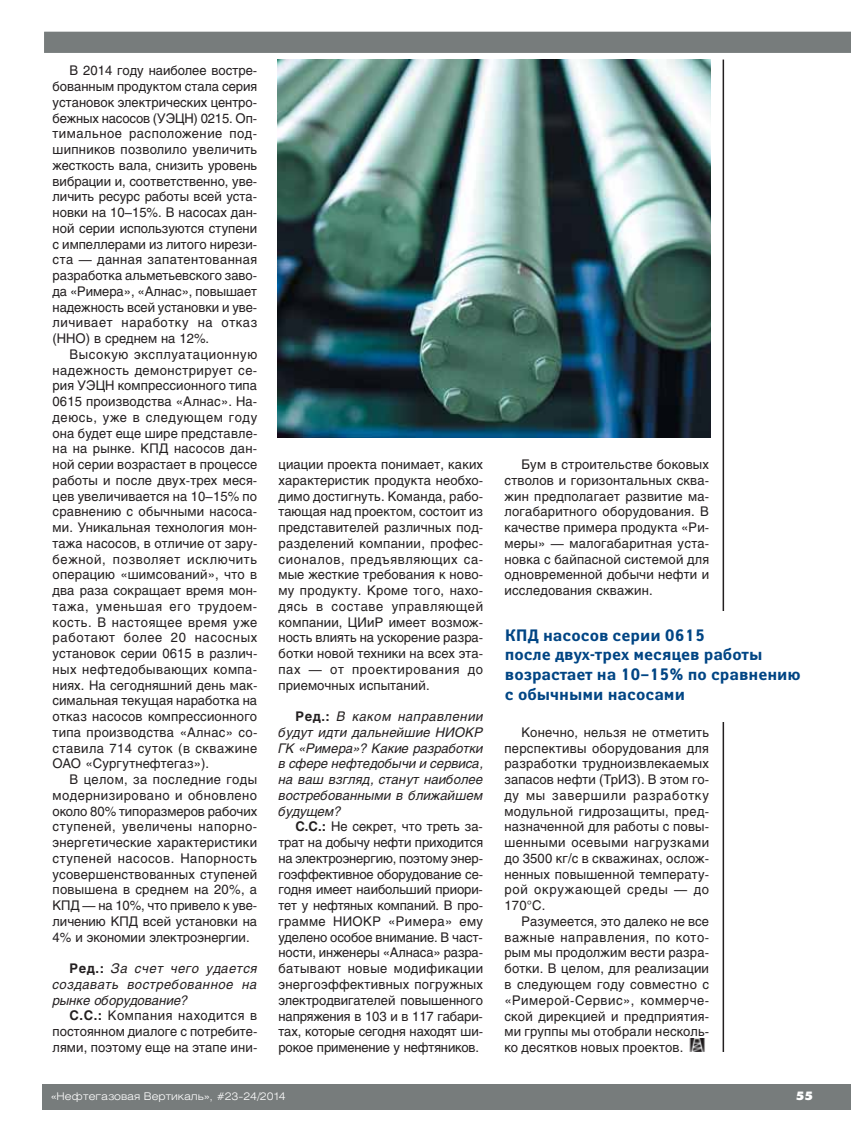
<style>
.page{position:relative;width:851px;height:1127px;background:#fff}
.page>*{position:absolute;margin:0;border:0;box-sizing:border-box;transform-origin:0 0}
.t1{font:700 16.5px/19.8px "Yanus C";color:#004584}
.t2{font:13.2px/15.8px "Helios";letter-spacing:.015em;color:#231f20;text-align:justify}
.t3{font:italic 13.2px/15.8px "Helios";letter-spacing:.01em;color:#231f20;text-align:justify}
.t4{font:12px "Futura Futuris XC";color:#fff}
.t5{font:300 10.5px "Helios Ext";color:#fff}
.s1{font-weight:700;font-style:normal}
.s2{font-weight:700}
</style>
<div class="page">
<div style="left:43px;top:1084px;width:807px;height:26px;background:#777c7c"></div>
<img style="left:689px;top:1039px;width:16px;height:12px">
<div style="left:44px;top:31px;width:806px;height:22px;background:#777c7c"></div>
<hr style="left:722px;top:60px;width:2px;height:992px;background:#231f20">
<img style="left:278px;top:60px;width:432px;height:378px">
<div style="left:505px;top:611px;width:311px;height:110px;background:#fff"></div>
<p class="t2" style="left:53px;top:64px;width:206px;text-indent:17px">В 2014 году наиболее востре&shy;бованным продуктом стала серия установок электрических центро&shy;бежных насосов (УЭЦН) 0215. Оп&shy;тимальное расположение под&shy;шипников позволило увеличить жесткость вала, снизить уровень вибрации и, соответственно, уве&shy;личить ресурс работы всей уста&shy;новки на 10–15%. В насосах дан&shy;ной серии используются ступени с импеллерами из литого нирези&shy;ста — данная запатентованная разработка альметьевского заво&shy;да «Римера», «Алнас», повышает надежность всей установки и уве&shy;личивает наработку на отказ (ННО) в среднем на 12%.</p>
<p class="t2" style="left:53px;top:348px;width:206px;text-indent:17px">Высокую эксплуатационную надежность демонстрирует се&shy;рия УЭЦН компрессионного типа 0615 производства «Алнас». На&shy;деюсь, уже в следующем году она будет еще шире представле&shy;на на рынке. КПД насосов дан&shy;ной серии возрастает в процессе работы и после двух-трех меся&shy;цев увеличивается на 10–15% по сравнению с обычными насоса&shy;ми. Уникальная технология мон&shy;тажа насосов, в отличие от зару&shy;бежной, позволяет исключить операцию «шимсований», что в два раза сокращает время мон&shy;тажа, уменьшая его трудоем&shy;кость. В настоящее время уже работают более 20 насосных установок серии 0615 в различ&shy;ных нефтедобывающих компа&shy;ниях. На сегодняшний день мак&shy;симальная текущая наработка на отказ насосов компрессионного типа производства «Алнас» со&shy;ставила 714 суток (в скважине ОАО «Сургутнефтегаз»).</p>
<p class="t2" style="left:53px;top:773px;width:206px;text-indent:17px">В целом, за последние годы модернизировано и обновлено около 80% типоразмеров рабочих ступеней, увеличены напорно&shy;энергетические характеристики ступеней насосов. Напорность усовершенствованных ступеней повышена в среднем на 20%, а КПД — на 10%, что привело к уве&shy;личению КПД всей установки на 4% и экономии электроэнергии.</p>
<p class="t3" style="left:53px;top:961px;width:206px;text-indent:17px"><span class="s1">Ред.:</span> За счет чего удается создавать востребованное на рынке оборудование?</p>
<p class="t2" style="left:53px;top:1009px;width:206px;text-indent:17px"><span class="s2">С.С.:</span> Компания находится в постоянном диалоге с потребите&shy;лями, поэтому еще на этапе ини-</p>
<p class="t2" style="left:278px;top:458px;width:206px">циации проекта понимает, каких характеристик продукта необхо&shy;димо достигнуть. Команда, рабо&shy;тающая над проектом, состоит из представителей различных под&shy;разделений компании, профес&shy;сионалов, предъявляющих са&shy;мые жесткие требования к ново&shy;му продукту. Кроме того, нахо&shy;дясь в составе управляющей компании, ЦИиР имеет возмож&shy;ность влиять на ускорение разра&shy;ботки новой техники на всех эта&shy;пах — от проектирования до приемочных испытаний.</p>
<p class="t3" style="left:278px;top:709px;width:206px;text-indent:17px"><span class="s1">Ред.:</span> В каком направлении будут идти дальнейшие НИОКР ГК «Римера»? Какие разработки в сфере нефтедобычи и сервиса, на ваш взгляд, станут наиболее востребованными в ближайшем будущем?</p>
<p class="t2" style="left:278px;top:820px;width:206px;text-indent:17px"><span class="s2">С.С.:</span> Не секрет, что треть за&shy;трат на добычу нефти приходится на электроэнергию, поэтому энер&shy;гоэффективное оборудование се&shy;годня имеет наибольший приори&shy;тет у нефтяных компаний. В про&shy;грамме НИОКР «Римера» ему уделено особое внимание. В част&shy;ности, инженеры «Алнаса» разра&shy;батывают новые модификации энергоэффективных погружных электродвигателей повышенного напряжения в 103 и в 117 габари&shy;тах, которые сегодня находят ши&shy;рокое применение у нефтяников.</p>
<p class="t5" style="left:51px;top:1092px;width:236px">«Нефтегазовая Вертикаль», #23-24 /2014</p>
<p class="t2" style="left:504px;top:458px;width:206px;text-indent:17px">Бум в строительстве боковых стволов и горизонтальных сква&shy;жин предполагает развитие ма&shy;логабаритного оборудования. В качестве примера продукта «Ри&shy;меры» — малогабаритная уста&shy;новка с байпасной системой для одновременной добычи нефти и исследования скважин.</p>
<p class="t1" style="left:505px;top:626px;width:297px">КПД насосов серии 0615<br>после двух-трех месяцев работы возрастает на 10–15% по сравнению с обычными насосами</p>
<p class="t2" style="left:504px;top:726px;width:206px;text-indent:17px">Конечно, нельзя не отметить перспективы оборудования для разработки трудноизвлекаемых запасов нефти (ТрИЗ). В этом го&shy;ду мы завершили разработку модульной гидрозащиты, пред&shy;назначенной для работы с повы&shy;шенными осевыми нагрузками до 3500 кг/с в скважинах, ослож&shy;ненных повышенной температу&shy;рой окружающей среды — до 170°С.</p>
<p class="t2" style="left:504px;top:915px;width:206px;text-indent:17px">Разумеется, это далеко не все важные направления, по кото&shy;рым мы продолжим вести разра&shy;ботки. В целом, для реализации в следующем году совместно с «Римерой-Сервис», коммерче&shy;ской дирекцией и предприятия&shy;ми группы мы отобрали несколь&shy;ко десятков новых проектов.</p>
<p class="t4" style="left:796px;top:1091px;width:18px">55</p>
</div>
